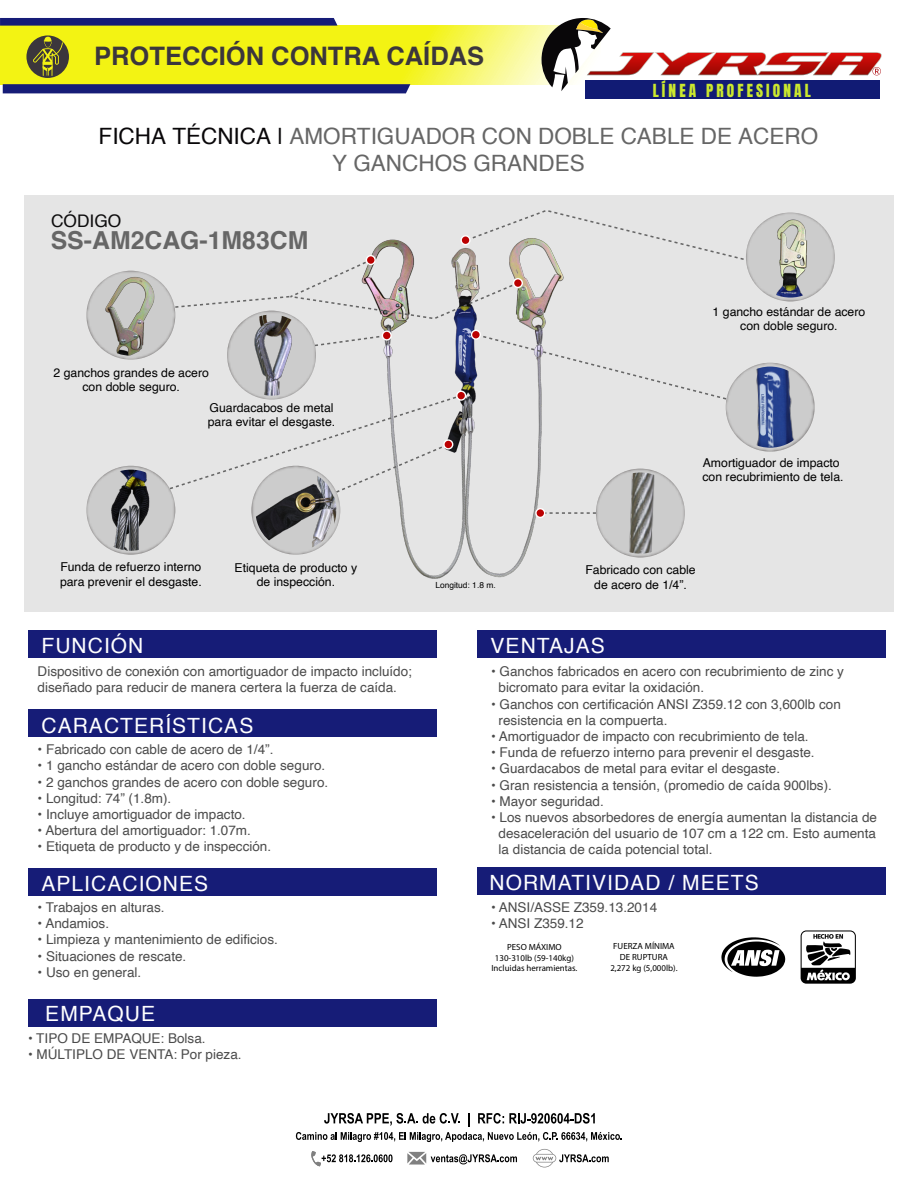
<style>
.page{position:relative;width:918px;height:1188px;background:#fff}
.page>*{position:absolute;margin:0;border:0;box-sizing:border-box;transform-origin:0 0}
.t1{font:700 25.5px "Helvetica";color:#3b363c}
.t2{font:700 24.75px "Helvetica";color:#666}
.t3{font:22.5px/27px "Helvetica";color:#666;text-align:center}
.t4{font:21px "Helvetica";letter-spacing:.05em;color:#fff}
.t5{font:17.4px "Helvetica";color:#0d0c0d}
.t6{font:15.3px "Anton";letter-spacing:.205em;color:#cbe82e}
.t7{font:13.5px/16.2px "Helvetica";color:#4b4b4b}
.t8{font:12.3px/14.1px "Helvetica";color:#000;text-align:center}
.t9{font:8.85px/10.6px "Myriad Pro";color:#000;text-align:center}
.t10{font:8.4px "Helvetica";color:#000}
.s1{color:#090709}
</style>
<div class="page">
<div style="left:28px;top:630px;width:409px;height:28px;background:#161c77"></div>
<div style="left:28px;top:709px;width:409px;height:28px;background:#161c77"></div>
<div style="left:28px;top:868px;width:409px;height:28px;background:#161c77"></div>
<div style="left:28px;top:999px;width:409px;height:28px;background:#161c77"></div>
<div style="left:477px;top:630px;width:409px;height:28px;background:#161c77"></div>
<div style="left:477px;top:867px;width:409px;height:28px;background:#161c77"></div>
<div style="left:24px;top:195px;width:870px;height:416px;background:#e5e5e5"></div>
<svg style="left:324px;top:1113px;width:136px;height:13px"></svg>
<svg style="left:468px;top:1113px;width:2px;height:13px"></svg>
<svg style="left:478px;top:1113px;width:117px;height:11px"></svg>
<svg style="left:296px;top:1132px;width:326px;height:10px"></svg>
<svg style="left:311px;top:1151px;width:82px;height:15px"></svg>
<svg style="left:407px;top:1152px;width:110px;height:13px"></svg>
<svg style="left:533px;top:1149px;width:76px;height:18px"></svg>
<img style="left:324px;top:321px;width:282px;height:258px">
<svg style="left:227px;top:311px;width:89px;height:89px"></svg>
<img style="left:237px;top:321px;width:75px;height:73px">
<svg style="left:86px;top:466px;width:89px;height:89px"></svg>
<img style="left:90px;top:470px;width:81px;height:81px;border-radius:41px">
<svg style="left:726px;top:363px;width:89px;height:89px"></svg>
<img style="left:737px;top:367px;width:74px;height:81px">
<svg style="left:746px;top:213px;width:89px;height:88px"></svg>
<img style="left:750px;top:216px;width:81px;height:82px;border-radius:41px">
<svg style="left:596px;top:469px;width:89px;height:88px"></svg>
<img style="left:600px;top:472px;width:81px;height:82px;border-radius:41px">
<svg style="left:475px;top:333px;width:253px;height:68px"></svg>
<svg style="left:545px;top:512px;width:51px;height:2px"></svg>
<svg style="left:313px;top:334px;width:76px;height:13px"></svg>
<svg style="left:382px;top:330px;width:10px;height:11px"></svg>
<div style="left:471px;top:330px;width:10px;height:10px;background:#bb0001;border:1px solid #fff;border-radius:50%"></div>
<div style="left:535px;top:508px;width:10px;height:10px;background:#bb0001;border:1px solid #fff;border-radius:50%"></div>
<svg style="left:251px;top:466px;width:89px;height:89px"></svg>
<img style="left:255px;top:470px;width:81px;height:81px;border-radius:41px">
<svg style="left:168px;top:394px;width:295px;height:100px"></svg>
<svg style="left:456px;top:391px;width:10px;height:10px"></svg>
<svg style="left:801px;top:930px;width:55px;height:54px"></svg>
<svg style="left:721px;top:937px;width:64px;height:40px"></svg>
<svg style="left:86px;top:271px;width:89px;height:89px"></svg>
<img style="left:92px;top:275px;width:69px;height:81px">
<svg style="left:174px;top:210px;width:570px;height:111px"></svg>
<svg style="left:460px;top:235px;width:11px;height:10px"></svg>
<div style="left:366px;top:255px;width:10px;height:10px;background:#bb0001;border:1px solid #fff;border-radius:50%"></div>
<div style="left:513px;top:278px;width:10px;height:10px;background:#bb0001;border:1px solid #fff;border-radius:50%"></div>
<svg style="left:0;top:26px;width:542px;height:58px;background:#f4f429"></svg>
<svg style="left:0;top:18px;width:338px;height:8px;background:#222772"></svg>
<svg style="left:3px;top:84px;width:407px;height:9px;background:#1b2175"></svg>
<svg style="left:542px;top:18px;width:340px;height:73px"></svg>
<div style="left:585px;top:80px;width:295px;height:19px;background:#111b74"></div>
<svg style="left:26px;top:35px;width:43px;height:43px;background:#7f7c2c"></svg>
<h1 class="t1" style="left:94px;top:36px;width:392px">PROTECCIÓN CONTRA CAÍDAS</h1>
<p class="t6" style="left:653px;top:83px;width:160px">LÍNEA PROFESIONAL</p>
<h3 class="t3" style="left:99px;top:123px;width:721px"><span class="s1">FICHA TÉCNICA |</span> AMORTIGUADOR CON DOBLE CABLE DE ACERO<br>Y GANCHOS GRANDES</h3>
<p class="t5" style="left:51px;top:207px;width:72px">CÓDIGO</p>
<h2 class="t2" style="left:51px;top:220px;width:259px">SS-AM2CAG-1M83CM</h2>
<p class="t8" style="left:54px;top:366px;width:157px">2 ganchos grandes de acero con doble seguro.</p>
<p class="t8" style="left:208px;top:401px;width:129px;text-align:left">Guardacabos de metal para evitar el desgaste.</p>
<p class="t8" style="left:713px;top:305px;width:154px">1 gancho estándar de acero con doble seguro.</p>
<p class="t8" style="left:702px;top:456px;width:143px;text-align:left">Amortiguador de impacto con recubrimiento de tela.</p>
<p class="t8" style="left:60px;top:560px;width:143px;text-align:left">Funda de refuerzo interno para prevenir el desgaste.</p>
<h3 class="t4" style="left:41px;top:629px;width:103px">FUNCIÓN</h3>
<p class="t8" style="left:235px;top:561px;width:124px">Etiqueta de producto y de inspección.</p>
<p class="t7" style="left:38px;top:664px;width:376px">Dispositivo de conexión con amortiguador de impacto incluído; diseñado para reducir de manera certera la fuerza de caída.</p>
<h3 class="t4" style="left:41px;top:709px;width:213px">CARACTERÍSTICAS</h3>
<p class="t7" style="left:38px;top:742px;width:237px">• Fabricado con cable de acero de 1/4”.</p>
<p class="t7" style="left:38px;top:758px;width:289px">• 1 gancho estándar de acero con doble seguro.</p>
<p class="t7" style="left:38px;top:774px;width:292px">• 2 ganchos grandes de acero con doble seguro.</p>
<p class="t7" style="left:38px;top:790px;width:135px">• Longitud: 74” (1.8m).</p>
<p class="t7" style="left:38px;top:807px;width:210px">• Incluye amortiguador de impacto.</p>
<p class="t7" style="left:38px;top:823px;width:215px">• Abertura del amortiguador: 1.07m.</p>
<p class="t7" style="left:38px;top:839px;width:235px">• Etiqueta de producto y de inspección.</p>
<h3 class="t4" style="left:41px;top:867px;width:168px">APLICACIONES</h3>
<p class="t7" style="left:38px;top:900px;width:129px">• Trabajos en alturas.</p>
<p class="t7" style="left:38px;top:916px;width:73px">• Andamios.</p>
<p class="t7" style="left:38px;top:932px;width:242px">• Limpieza y mantenimiento de edificios.</p>
<p class="t7" style="left:38px;top:948px;width:150px">• Situaciones de rescate.</p>
<p class="t7" style="left:38px;top:964px;width:105px">• Uso en general.</p>
<h3 class="t4" style="left:45px;top:998px;width:111px">EMPAQUE</h3>
<p class="t7" style="left:28px;top:1030px;width:179px">• TIPO DE EMPAQUE: Bolsa.</p>
<p class="t7" style="left:28px;top:1046px;width:215px">• MÚLTIPLO DE VENTA: Por pieza.</p>
<p class="t10" style="left:435px;top:578px;width:62px">Longitud: 1.8 m.</p>
<p class="t8" style="left:585px;top:564px;width:112px">Fabricado con cable de acero de 1/4”.</p>
<h3 class="t4" style="left:491px;top:629px;width:116px">VENTAJAS</h3>
<p class="t7" style="left:499px;top:664px;width:347px;text-indent:-8px">• Ganchos fabricados en acero con recubrimiento de zinc y bicromato para evitar la oxidación.</p>
<p class="t7" style="left:499px;top:696px;width:344px;text-indent:-8px">• Ganchos con certificación ANSI Z359.12 con 3,600lb con resistencia en la compuerta.</p>
<p class="t7" style="left:491px;top:729px;width:319px">• Amortiguador de impacto con recubrimiento de tela.</p>
<p class="t7" style="left:491px;top:745px;width:325px">• Funda de refuerzo interno para prevenir el desgaste.</p>
<p class="t7" style="left:491px;top:761px;width:291px">• Guardacabos de metal para evitar el desgaste.</p>
<p class="t7" style="left:491px;top:777px;width:342px">• Gran resistencia a tensión, (promedio de caída 900lbs).</p>
<p class="t7" style="left:491px;top:793px;width:114px">• Mayor seguridad.</p>
<p class="t7" style="left:499px;top:810px;width:380px;text-align:justify;text-indent:-8px">• Los nuevos absorbedores de energía aumentan la distancia de desaceleración del usuario de 107 cm a 122 cm. Esto aumenta la distancia de caída potencial total.</p>
<h3 class="t4" style="left:490px;top:867px;width:271px">NORMATIVIDAD / MEETS</h3>
<p class="t7" style="left:491px;top:900px;width:168px">• ANSI/ASSE Z359.13.2014</p>
<p class="t7" style="left:491px;top:916px;width:94px">• ANSI Z359.12</p>
<p class="t9" style="left:491px;top:942px;width:87px">PESO MÁXIMO<br>130-310lb (59-140kg)<br>Incluidas herramientas.</p>
<p class="t9" style="left:610px;top:941px;width:69px">FUERZA MÍNIMA<br>DE RUPTURA<br>2,272 kg (5,000lb).</p>
</div>
